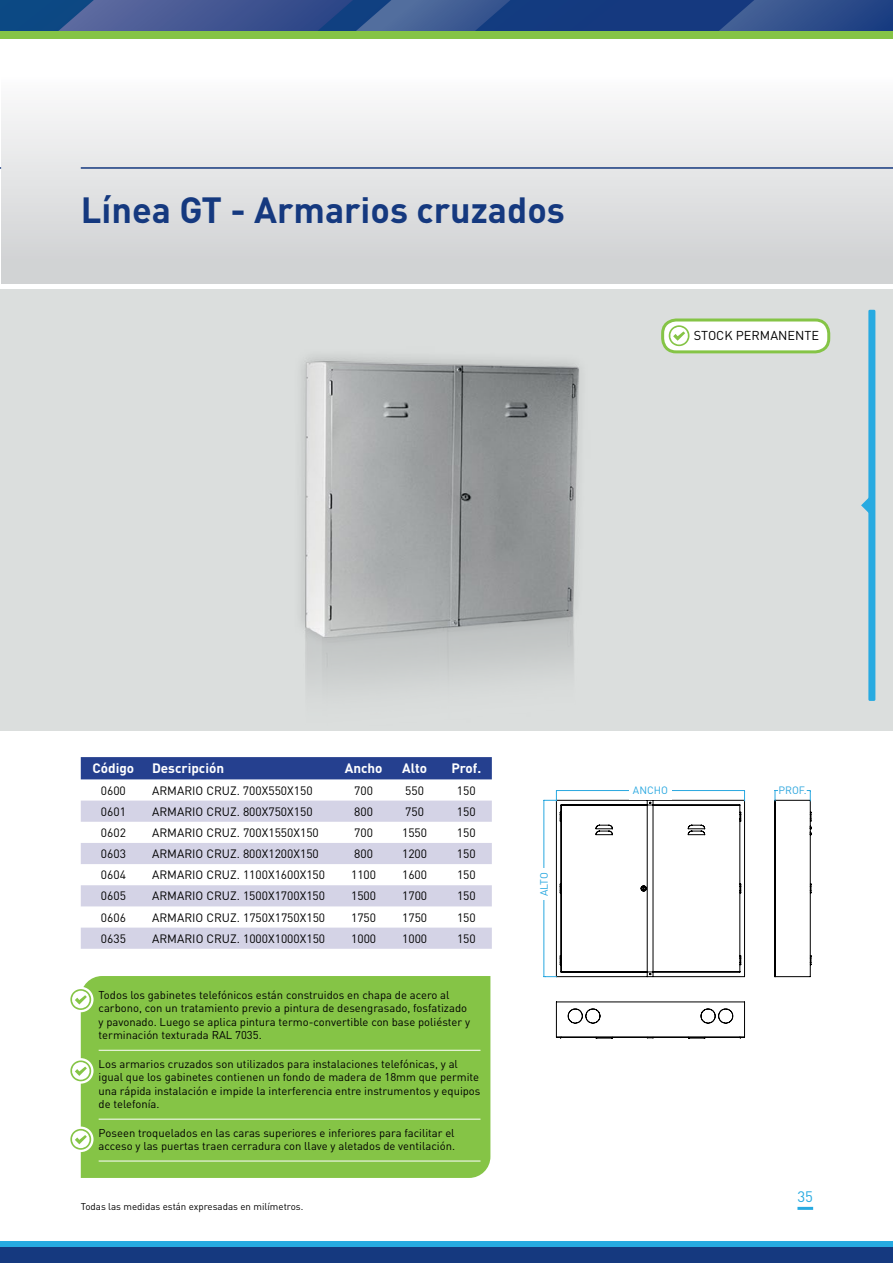
<style>
.page{position:relative;width:893px;height:1263px;background:#fff}
.page>*{position:absolute;margin:0;border:0;box-sizing:border-box;transform-origin:0 0}
.t1{font:700 36px "DIN Pro";color:#15397f}
.t2{font:15px "DIN Pro";color:#27aae1}
.t3{font:700 13.5px "DIN Pro";color:#fff}
.t4{font:12.75px "DIN Pro";color:#000}
.t5{font:12px "DIN Pro";color:#000}
.t6{font:11.25px/13.5px "DIN Pro";color:#000}
.t7{font:10.5px "DIN Pro";color:#2aa8e0}
.t8{font:10.5px "DIN Pro";color:#2da6de}
.t9{font:9.75px "DIN Pro";color:#000}
</style>
<div class="page">
<svg style="left:1px;top:38px;width:892px;height:245px"></svg>
<div style="left:0;top:0;width:893px;height:31px;background:#15397f"></div>
<div style="left:0;top:1244px;width:893px;height:19px;background:#15397f"></div>
<hr style="left:797px;top:1207px;width:16px;height:3px;background:#27aae1">
<svg style="left:0;top:0;width:510px;height:31px"></svg>
<svg style="left:719px;top:0;width:173px;height:31px"></svg>
<div style="left:0;top:1241px;width:893px;height:5px;background:#27aae1"></div>
<div style="left:0;top:31px;width:893px;height:7px;background:#85c446"></div>
<div style="left:0;top:289px;width:893px;height:442px;background:#dbdedd"></div>
<hr style="left:81px;top:167px;width:812px;height:2px;background:#15397f">
<img style="left:301px;top:346px;width:525px;height:342px">
<div style="left:81px;top:757px;width:411px;height:22px;background:#25408f"></div>
<svg style="left:81px;top:800px;width:411px;height:149px;fill:#d4d3e6"></svg>
<svg style="left:556px;top:811px;width:256px;height:226px"></svg>
<svg style="left:568px;top:1008px;width:165px;height:15px"></svg>
<svg style="left:596px;top:1037px;width:17px;height:2px"></svg>
<svg style="left:688px;top:1037px;width:18px;height:2px"></svg>
<svg style="left:543px;top:790px;width:268px;height:187px"></svg>
<div style="left:629px;top:781px;width:43px;height:19px;background:#fff"></div>
<div style="left:535px;top:868px;width:19px;height:32px;background:#fff"></div>
<div style="left:81px;top:976px;width:409px;height:202px;background:#85c446"></div>
<hr style="left:99px;top:1050px;width:381px;height:1px;background:#fff">
<hr style="left:99px;top:1119px;width:381px;height:1px;background:#fff">
<hr style="left:99px;top:1161px;width:381px;height:1px;background:#fff">
<svg style="left:68px;top:987px;width:26px;height:25px"></svg>
<svg style="left:69px;top:989px;width:23px;height:21px"></svg>
<svg style="left:68px;top:1058px;width:26px;height:26px"></svg>
<svg style="left:69px;top:1060px;width:23px;height:21px"></svg>
<svg style="left:68px;top:1126px;width:26px;height:26px"></svg>
<svg style="left:69px;top:1129px;width:23px;height:21px"></svg>
<div style="left:868px;top:310px;width:7px;height:391px;background:#27aae1;border-radius:2px"></div>
<svg style="left:861px;top:494px;width:8px;height:22px"></svg>
<div style="left:663px;top:320px;width:166px;height:32px;background:#fff;border-radius:13px"></div>
<div style="left:661px;top:318px;width:169px;height:35px;border:3px solid #85c446;border-radius:13px"></div>
<svg style="left:668px;top:325px;width:22px;height:21px"></svg>
<h1 class="t1" style="left:81px;top:186px;width:486px">Línea GT - Armarios cruzados</h1>
<p class="t4" style="left:694px;top:327px;width:127px">STOCK PERMANENTE</p>
<p class="t3" style="left:92px;top:759px;width:43px">Código</p>
<p class="t3" style="left:152px;top:759px;width:74px">Descripción</p>
<p class="t3" style="left:345px;top:759px;width:39px">Ancho</p>
<p class="t3" style="left:402px;top:759px;width:27px">Alto</p>
<p class="t3" style="left:451px;top:759px;width:31px">Prof.</p>
<p class="t5" style="left:101px;top:782px;width:27px">0600</p>
<p class="t5" style="left:152px;top:782px;width:162px">ARMARIO CRUZ. 700X550X150</p>
<p class="t5" style="left:354px;top:782px;width:20px">700</p>
<p class="t5" style="left:405px;top:782px;width:20px">550</p>
<p class="t5" style="left:457px;top:782px;width:20px">150</p>
<p class="t5" style="left:101px;top:803px;width:27px">0601</p>
<p class="t5" style="left:152px;top:803px;width:162px">ARMARIO CRUZ. 800X750X150</p>
<p class="t5" style="left:354px;top:803px;width:20px">800</p>
<p class="t5" style="left:405px;top:803px;width:20px">750</p>
<p class="t5" style="left:457px;top:803px;width:20px">150</p>
<p class="t5" style="left:101px;top:824px;width:27px">0602</p>
<p class="t5" style="left:152px;top:824px;width:168px">ARMARIO CRUZ. 700X1550X150</p>
<p class="t5" style="left:354px;top:824px;width:20px">700</p>
<p class="t5" style="left:402px;top:824px;width:27px">1550</p>
<p class="t5" style="left:457px;top:824px;width:20px">150</p>
<p class="t5" style="left:101px;top:846px;width:27px">0603</p>
<p class="t5" style="left:152px;top:846px;width:168px">ARMARIO CRUZ. 800X1200X150</p>
<p class="t5" style="left:354px;top:846px;width:20px">800</p>
<p class="t5" style="left:402px;top:846px;width:27px">1200</p>
<p class="t5" style="left:457px;top:846px;width:20px">150</p>
<p class="t5" style="left:101px;top:867px;width:27px">0604</p>
<p class="t5" style="left:152px;top:867px;width:175px">ARMARIO CRUZ. 1100X1600X150</p>
<p class="t5" style="left:351px;top:867px;width:27px">1100</p>
<p class="t5" style="left:402px;top:867px;width:27px">1600</p>
<p class="t5" style="left:457px;top:867px;width:20px">150</p>
<p class="t5" style="left:101px;top:888px;width:27px">0605</p>
<p class="t5" style="left:152px;top:888px;width:175px">ARMARIO CRUZ. 1500X1700X150</p>
<p class="t5" style="left:351px;top:888px;width:27px">1500</p>
<p class="t5" style="left:402px;top:888px;width:27px">1700</p>
<p class="t5" style="left:457px;top:888px;width:20px">150</p>
<p class="t5" style="left:101px;top:909px;width:27px">0606</p>
<p class="t5" style="left:152px;top:909px;width:175px">ARMARIO CRUZ. 1750X1750X150</p>
<p class="t5" style="left:351px;top:909px;width:27px">1750</p>
<p class="t5" style="left:402px;top:909px;width:27px">1750</p>
<p class="t5" style="left:457px;top:909px;width:20px">150</p>
<p class="t5" style="left:101px;top:930px;width:27px">0635</p>
<p class="t5" style="left:152px;top:930px;width:175px">ARMARIO CRUZ. 1000X1000X150</p>
<p class="t5" style="left:351px;top:930px;width:27px">1000</p>
<p class="t5" style="left:402px;top:930px;width:27px">1000</p>
<p class="t5" style="left:457px;top:930px;width:20px">150</p>
<p class="t6" style="left:99px;top:987px;width:373px">Todos los gabinetes telefónicos están construidos en chapa de acero al carbono, con un tratamiento previo a pintura de desengrasado, fosfatizado y pavonado. Luego se aplica pintura termo-convertible con base poliéster y terminación texturada RAL 7035.</p>
<p class="t6" style="left:99px;top:1056px;width:383px">Los armarios cruzados son utilizados para instalaciones telefónicas, y al igual que los gabinetes contienen un fondo de madera de 18mm que permite una rápida instalación e impide la interferencia entre instrumentos y equipos de telefonía.</p>
<p class="t6" style="left:99px;top:1125px;width:358px">Poseen troquelados en las caras superiores e inferiores para facilitar el acceso y las puertas traen cerradura con llave y aletados de ventilación.</p>
<p class="t9" style="left:81px;top:1200px;width:224px">Todas las medidas están expresadas en milímetros.</p>
<p class="t7" style="left:537px;top:896px;width:26px;rotate:-90deg">ALTO</p>
<p class="t7" style="left:633px;top:783px;width:37px">ANCHO</p>
<p class="t8" style="left:778px;top:783px;width:30px">PROF.</p>
<h2 class="t2" style="left:797px;top:1187px;width:17px">35</h2>
</div>
